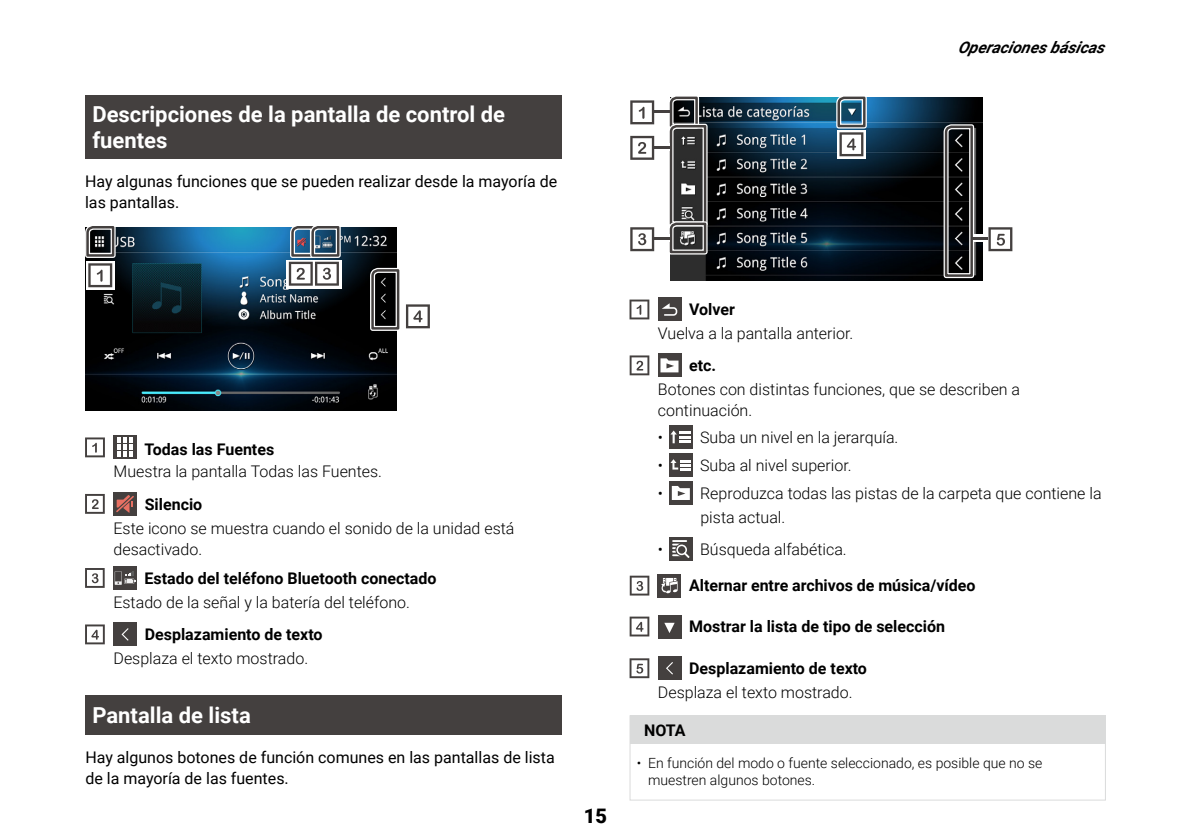
<style>
.page{position:relative;width:1191px;height:840px;background:#fff}
.page>*{position:absolute;margin:0;border:0;box-sizing:border-box;transform-origin:0 0}
.t1{font:700 22px/26.4px "Roboto";color:#fff}
.t2{font:900 20px "Roboto";color:#000}
.t3{font:300 16px/21px "Roboto";color:#000}
.t4{font:700 16px "Roboto";color:#000}
.t5{font:16px/21px "Roboto";color:#000}
.t6{font:italic 700 16px "Roboto";color:#000}
.t7{font:300 14px/16.8px "Roboto";color:#000}
</style>
<div class="page">
<img style="left:85px;top:227px;width:312px;height:183px">
<div style="left:85px;top:95px;width:476px;height:63px;background:#44403f"></div>
<svg style="left:86px;top:287px;width:29px;height:2px"></svg>
<svg style="left:85px;top:226px;width:33px;height:61px"></svg>
<svg style="left:287px;top:285px;width:26px;height:3px"></svg>
<div style="left:313px;top:260px;width:28px;height:28px;background:linear-gradient(to right,#fff,#fff)"></div>
<svg style="left:287px;top:226px;width:56px;height:59px"></svg>
<svg style="left:367px;top:265px;width:63px;height:68px"></svg>
<svg style="left:85px;top:437px;width:20px;height:20px"></svg>
<div style="left:113px;top:435px;width:23px;height:23px;background:#44403f"></div>
<svg style="left:117px;top:437px;width:16px;height:19px"></svg>
<svg style="left:85px;top:494px;width:20px;height:19px"></svg>
<div style="left:113px;top:492px;width:24px;height:23px;background:#44403f"></div>
<svg style="left:116px;top:495px;width:18px;height:17px"></svg>
<svg style="left:85px;top:624px;width:20px;height:20px"></svg>
<div style="left:114px;top:622px;width:23px;height:23px;background:#44403f"></div>
<svg style="left:121px;top:628px;width:8px;height:12px"></svg>
<div style="left:85px;top:694px;width:476px;height:40px;background:#44403f"></div>
<img style="left:671px;top:98px;width:312px;height:182px">
<svg style="left:837px;top:156px;width:28px;height:3px"></svg>
<svg style="left:833px;top:96px;width:36px;height:60px"></svg>
<svg style="left:630px;top:96px;width:80px;height:161px"></svg>
<svg style="left:1012px;top:227px;width:1px;height:25px"></svg>
<svg style="left:941px;top:122px;width:71px;height:158px"></svg>
<svg style="left:629px;top:299px;width:20px;height:20px"></svg>
<div style="left:658px;top:298px;width:23px;height:23px;background:#44403f"></div>
<svg style="left:662px;top:303px;width:15px;height:12px"></svg>
<div style="left:669px;top:425px;width:23px;height:23px;background:#44403f"></div>
<svg style="left:670px;top:430px;width:21px;height:13px"></svg>
<div style="left:669px;top:453px;width:23px;height:23px;background:#44403f"></div>
<svg style="left:670px;top:459px;width:21px;height:11px"></svg>
<svg style="left:669px;top:481px;width:23px;height:23px"></svg>
<svg style="left:672px;top:485px;width:18px;height:14px"></svg>
<div style="left:669px;top:537px;width:23px;height:23px;background:#44403f"></div>
<svg style="left:672px;top:540px;width:17px;height:17px"></svg>
<svg style="left:629px;top:355px;width:20px;height:20px"></svg>
<svg style="left:658px;top:353px;width:23px;height:23px"></svg>
<svg style="left:660px;top:358px;width:18px;height:14px"></svg>
<svg style="left:85px;top:568px;width:20px;height:19px"></svg>
<div style="left:113px;top:566px;width:23px;height:23px;background:#44403f"></div>
<svg style="left:115px;top:571px;width:20px;height:13px"></svg>
<svg style="left:630px;top:575px;width:19px;height:20px"></svg>
<div style="left:658px;top:573px;width:23px;height:23px;background:#44403f"></div>
<svg style="left:661px;top:578px;width:16px;height:15px"></svg>
<svg style="left:629px;top:616px;width:20px;height:20px"></svg>
<div style="left:658px;top:614px;width:23px;height:23px;background:#44403f"></div>
<svg style="left:664px;top:622px;width:10px;height:10px"></svg>
<div style="left:658px;top:656px;width:23px;height:23px;background:#44403f"></div>
<svg style="left:666px;top:662px;width:7px;height:12px"></svg>
<svg style="left:629px;top:658px;width:20px;height:19px"></svg>
<div style="left:629px;top:714px;width:477px;height:86px;border:1px solid #dadbdb"></div>
<div style="left:630px;top:715px;width:475px;height:28px;background:#dadbdb"></div>
<h1 class="t1" style="left:92px;top:100px;width:414px">Descripciones de la pantalla de control de fuentes</h1>
<p class="t5" style="left:85px;top:170px;width:474px">Hay algunas funciones que se pueden realizar desde la mayoría de las pantallas.</p>
<p class="t6" style="left:957px;top:36px;width:154px">Op eracionesbásicas</p>
<p class="t4" style="left:145px;top:437px;width:131px">Todas las Fuentes</p>
<p class="t3" style="left:114px;top:460px;width:270px">Muestra la pantalla Todas las Fuentes.</p>
<p class="t4" style="left:145px;top:492px;width:59px">Silencio</p>
<p class="t3" style="left:113px;top:516px;width:402px">Este icono se muestra cuando el sonido de la unidad está desactivado.</p>
<p class="t4" style="left:145px;top:566px;width:293px">Estado del teléfono Bluetooth conectado</p>
<p class="t3" style="left:113px;top:591px;width:298px">Estado de la señal y la batería del teléfono.</p>
<p class="t4" style="left:145px;top:623px;width:179px">Desplazamiento de texto</p>
<p class="t3" style="left:114px;top:647px;width:196px">Desplaza el texto mostrado.</p>
<h1 class="t1" style="left:92px;top:700px;width:160px">Pantalla de lista</h1>
<p class="t5" style="left:85px;top:745px;width:471px">Hay algunos botones de función comunes en las pantallas de lista de la mayoría de las fuentes.</p>
<p class="t2" style="left:584px;top:801px;width:25px">15</p>
<p class="t4" style="left:689px;top:298px;width:47px">Volver</p>
<p class="t3" style="left:658px;top:322px;width:197px">Vuelva a la pantalla anterior.</p>
<p class="t4" style="left:689px;top:354px;width:29px">etc.</p>
<p class="t3" style="left:658px;top:378px;width:364px">Botones con distintas funciones, que se describen a continuación.</p>
<p class="t3" style="left:658px;top:425px;width:242px">• Suba un nivel en la jerarquía.</p>
<p class="t3" style="left:658px;top:453px;width:195px">• Suba al nivel superior.</p>
<p class="t3" style="left:700px;top:480px;width:402px;line-height:24.4px;text-indent:-42px">• Reproduzca todas las pistas de la carpeta que contiene la pista actual.</p>
<p class="t3" style="left:658px;top:537px;width:190px">• Búsqueda alfabética.</p>
<p class="t4" style="left:689px;top:574px;width:288px">Alternar entre archivos de música/vídeo</p>
<p class="t4" style="left:689px;top:615px;width:257px">Mostrar la lista de tipo de selección</p>
<p class="t4" style="left:689px;top:656px;width:179px">Desplazamiento de texto</p>
<p class="t3" style="left:658px;top:681px;width:196px">Desplaza el texto mostrado.</p>
<p class="t4" style="left:644px;top:718px;width:43px">NOTA</p>
<p class="t7" style="left:648px;top:754px;width:396px;text-indent:-11px">• En función del modo o fuente seleccionado, es posible que no se muestren algunos botones.</p>
</div>
